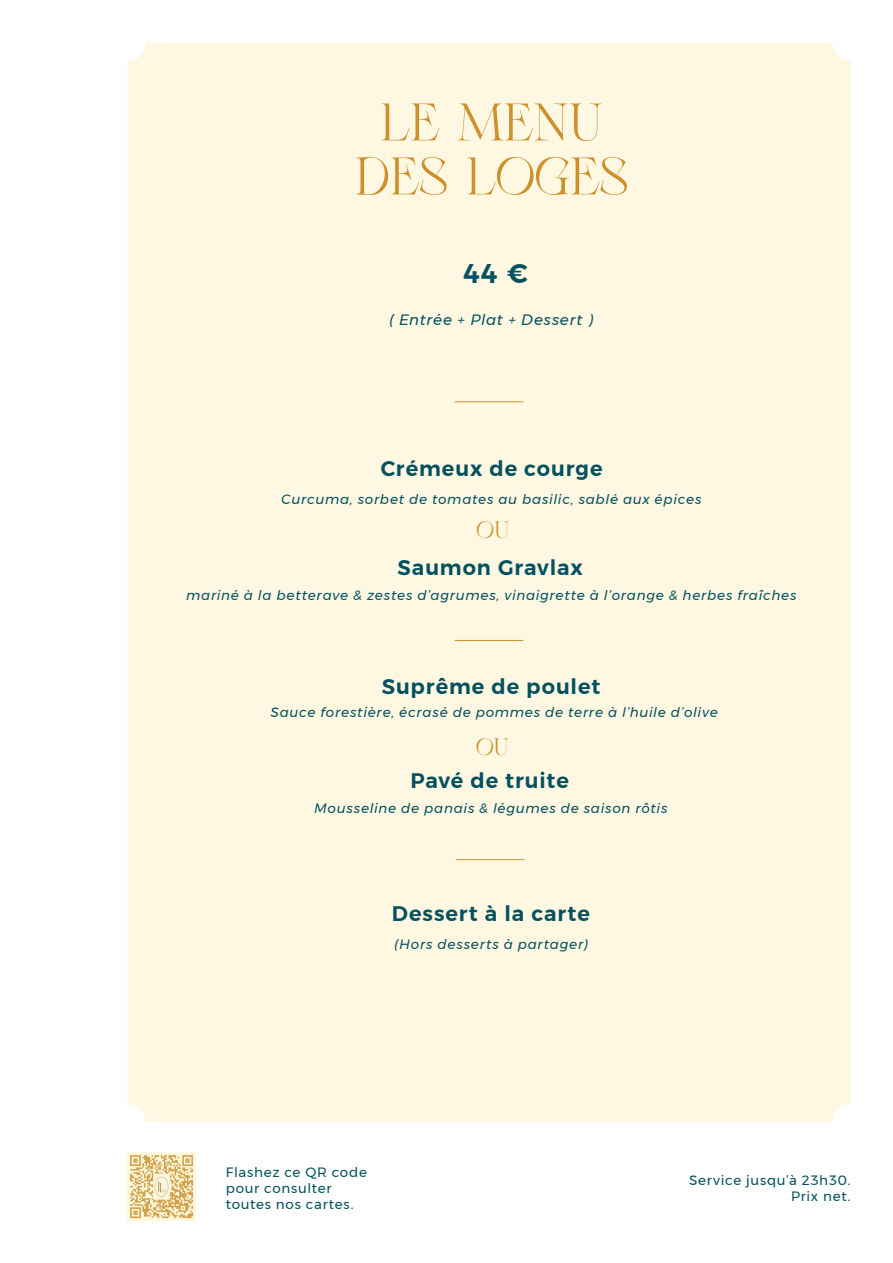
<style>
.page{position:relative;width:893px;height:1263px;background:#fff}
.page>*{position:absolute;margin:0;border:0;box-sizing:border-box;transform-origin:0 0}
.t1{font:60px "Glitther Syavina Freebies";color:#cd902b}
.t2{font:27px "Glitther Syavina Freebies";color:#cd902b}
.t3{font:600 27px "Montserrat";color:#05515f}
.t4{font:600 21px "Montserrat";letter-spacing:.045em;color:#05515f}
.t5{font:italic 15px "Montserrat";letter-spacing:.05em;color:#05515f}
.t6{font:italic 13.5px "Montserrat";letter-spacing:.055em;color:#05515f}
.t7{font:13.5px "Montserrat";letter-spacing:.05em;color:#05515f}
</style>
<div class="page">
<div style="left:128px;top:43px;width:722px;height:1079px;background:#fef8e3;border-radius:18px"></div>
<hr style="left:455px;top:640px;width:68px;height:1px;background:#cd902b">
<hr style="left:456px;top:859px;width:68px;height:1px;background:#cd902b">
<hr style="left:455px;top:401px;width:68px;height:1px;background:#cd902b">
<img style="left:128px;top:1153px;width:67px;height:67px">
<p class="t1" style="left:380px;top:94px;width:224px">LE MENU</p>
<p class="t1" style="left:355px;top:148px;width:275px">DES LOGES</p>
<p class="t3" style="left:464px;top:252px;width:66px">44 €</p>
<p class="t5" style="left:389px;top:308px;width:205px">( Entrée + Plat + Dessert )</p>
<p class="t4" style="left:381px;top:451px;width:223px">Crémeux de courge</p>
<p class="t6" style="left:281px;top:489px;width:422px">Curcuma, sorbet de tomates au basilic, sablé aux épices</p>
<p class="t2" style="left:477px;top:517px;width:35px">OU</p>
<p class="t4" style="left:398px;top:551px;width:187px">Saumon Gravlax</p>
<p class="t6" style="left:186px;top:584px;width:612px">mariné à la betterave &amp; zestes d’agrumes, vinaigrette à l’orange &amp; herbes fraîches</p>
<p class="t4" style="left:382px;top:670px;width:220px">Suprême de poulet</p>
<p class="t6" style="left:271px;top:702px;width:449px">Sauce forestière, écrasé de pommes de terre à l’huile d’olive</p>
<p class="t2" style="left:476px;top:735px;width:35px">OU</p>
<p class="t4" style="left:411px;top:764px;width:160px">Pavé de truite</p>
<p class="t6" style="left:314px;top:797px;width:355px">Mousseline de panais &amp; légumes de saison rôtis</p>
<p class="t4" style="left:392px;top:897px;width:200px">Dessert à la carte</p>
<p class="t6" style="left:394px;top:933px;width:195px">(Hors desserts à partager)</p>
<p class="t7" style="left:226px;top:1161px;width:143px">Flashez ce QR code</p>
<p class="t7" style="left:226px;top:1178px;width:107px">pour consulter</p>
<p class="t7" style="left:226px;top:1194px;width:129px">toutes nos cartes.</p>
<p class="t7" style="left:689px;top:1170px;width:163px">Service jusqu’à 23h30.</p>
<p class="t7" style="left:791px;top:1186px;width:61px">Prix net.</p>
</div>
